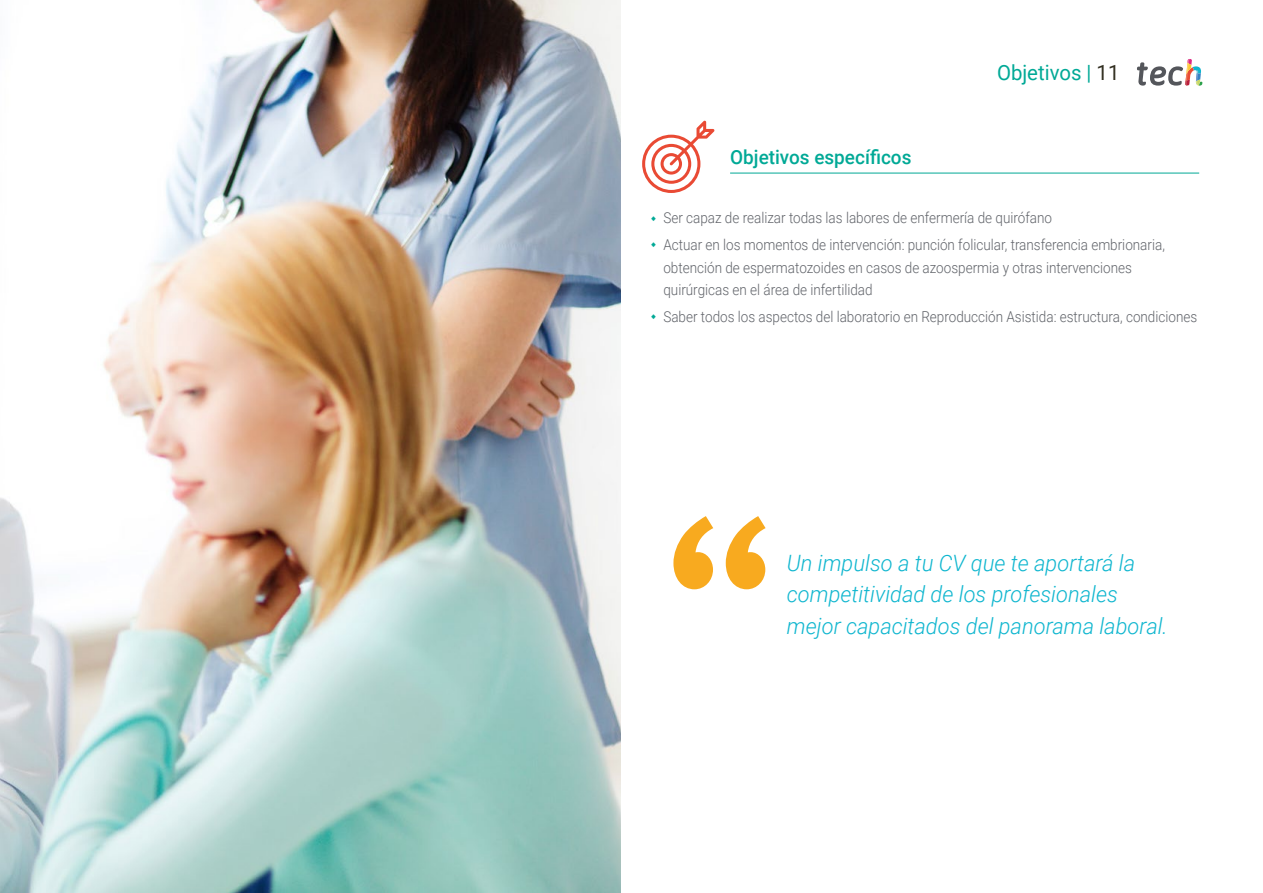
<style>
.page{position:relative;width:1263px;height:893px;background:#fff}
.page>*{position:absolute;margin:0;border:0;box-sizing:border-box;transform-origin:0 0}
.t1{font:italic 300 22.5px/31.5px "Roboto";color:#0fb6cf}
.t2{font:21px "Roboto";color:#00a996}
.t3{font:500 19.5px "Roboto";color:#00a996}
.t4{font:300 15px/26.7px "Roboto";color:#61646a;scale:.9 1}
.s1{color:#312e20}
</style>
<div class="page">
<hr style="left:730px;top:173px;width:469px;height:1px;background:#00a996">
<svg style="left:642px;top:121px;width:72px;height:72px"></svg>
<img style="left:0;top:0;width:621px;height:893px">
<svg style="left:673px;top:516px;width:92px;height:73px"></svg>
<svg style="left:1137px;top:59px;width:65px;height:27px"></svg>
<h3 class="t3" style="left:730px;top:144px;width:183px">Objetivos específicos</h3>
<h2 class="t2" style="left:997px;top:57px;width:124px">Objetivos | <span class="s1">11</span></h2>
<p class="t4" style="left:663px;top:204px;width:559px">Ser capaz de realizar todas las labores de enfermería de quirófano<br>Actuar en los momentos de intervención: punción folicular, transferencia embrionaria,</p>
<p class="t4" style="left:663px;top:255px;width:522px;line-height:22.5px">obtención de espermatozoides en casos de azoospermia y otras intervenciones quirúrgicas en el área de infertilidad</p>
<p class="t4" style="left:663px;top:303px;width:595px">Saber todos los aspectos del laboratorio en Reproducción Asistida: estructura, condiciones</p>
<h1 class="t1" style="left:787px;top:546px;width:382px">Un impulso a tu CV que te aportará la competitividad de los profesionales mejor capacitados del panorama laboral.</h1>
</div>
